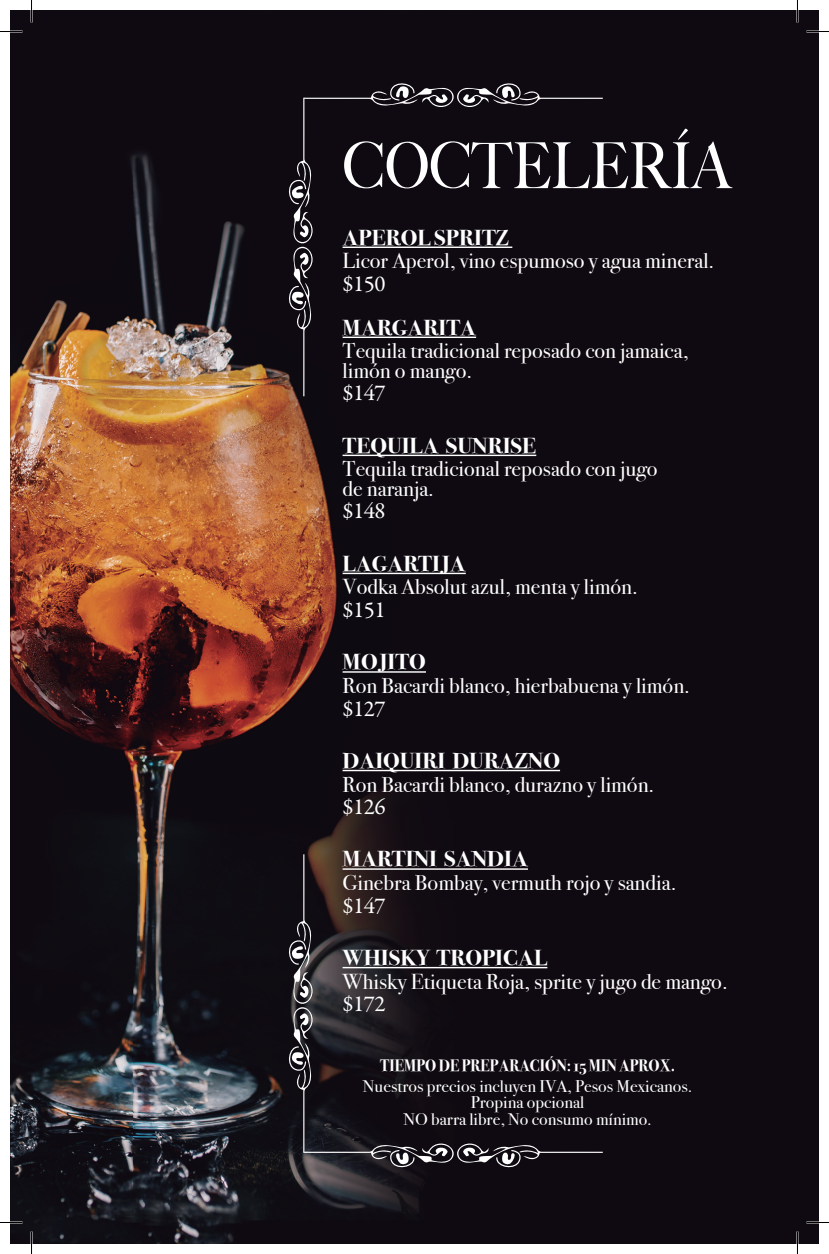
<style>
.page{position:relative;width:829px;height:1254px;background:#fff}
.page>*{position:absolute;margin:0;border:0;box-sizing:border-box;transform-origin:0 0}
.t1{font:500 63.6px "Big Caslon";color:#fff;scale:.86 1}
.t2{font:22.95px "Garamond Premr Pro";letter-spacing:-.025em;color:#fff}
.t3{font:21.6px/19.5px "Bodoni Svty Two OSITCTT";color:#fff}
.t4{font:700 21.6px "Bodoni Svty Two OSITCTT";color:#fff;scale:1.09 1}
.t5{font:16.8px/16.5px "Bodoni Svty Two OSITCTT";color:#fff;text-align:center;scale:1.06 1}
.t6{font:700 16.5px "Bodoni Svty Two OSITCTT";color:#fff;scale:.95 1}
</style>
<div class="page">
<img style="left:10px;top:10px;width:808px;height:1233px">
<img style="left:134px;top:10px;width:356px;height:1233px">
<div style="left:490px;top:10px;width:296px;height:858px;background:#0f0a11"></div>
<div style="left:490px;top:868px;width:296px;height:375px;background:#0f0a11"></div>
<div style="left:786px;top:10px;width:11px;height:1233px;background:#0f0a11"></div>
<svg style="left:284px;top:854px;width:318px;height:316px;background:#1b161c"></svg>
<div style="left:284px;top:80px;width:318px;height:316px;background:#0f0a12"></div>
<hr style="left:342px;top:246px;width:170px;height:2px;background:#fff">
<hr style="left:342px;top:336px;width:134px;height:2px;background:#fff">
<hr style="left:342px;top:454px;width:194px;height:2px;background:#fff">
<hr style="left:342px;top:573px;width:123px;height:1px;background:#fff">
<hr style="left:342px;top:671px;width:84px;height:1px;background:#fff">
<hr style="left:342px;top:770px;width:218px;height:1px;background:#fff">
<hr style="left:342px;top:868px;width:186px;height:1px;background:#fff">
<hr style="left:342px;top:967px;width:205px;height:1px;background:#fff">
<hr style="left:0;top:1221px;width:22px;height:2px;background:#fff">
<hr style="left:806px;top:1221px;width:22px;height:2px;background:#fff">
<hr style="left:796px;top:0;width:2px;height:23px;background:#fff">
<hr style="left:796px;top:1231px;width:2px;height:23px;background:#fff">
<svg style="left:0;top:31px;width:22px;height:1px"></svg>
<svg style="left:806px;top:31px;width:22px;height:1px"></svg>
<svg style="left:0;top:1222px;width:22px;height:1px"></svg>
<svg style="left:806px;top:1222px;width:22px;height:1px"></svg>
<svg style="left:31px;top:0;width:1px;height:23px"></svg>
<svg style="left:31px;top:1231px;width:1px;height:23px"></svg>
<svg style="left:797px;top:0;width:1px;height:23px"></svg>
<svg style="left:797px;top:1231px;width:1px;height:23px"></svg>
<h1 class="t1" style="left:342px;top:113px;width:452px">COCTELERÍA</h1>
<p class="t4" style="left:342px;top:224px;width:154px">APEROL SPRITZ</p>
<p class="t3" style="left:342px;top:251px;width:373px">Licor Aperol, vino espumoso y agua mineral.</p>
<p class="t2" style="left:342px;top:270px;width:44px">$150</p>
<p class="t4" style="left:342px;top:315px;width:124px">MARGARITA</p>
<p class="t3" style="left:342px;top:341px;width:347px">Tequila tradicional reposado con jamaica, limón o mango.</p>
<p class="t2" style="left:342px;top:379px;width:44px">$147</p>
<p class="t4" style="left:342px;top:433px;width:179px">TEQUILA SUNRISE</p>
<p class="t3" style="left:342px;top:459px;width:316px">Tequila tradicional reposado con jugo de naranja.</p>
<p class="t2" style="left:342px;top:497px;width:44px">$148</p>
<p class="t4" style="left:342px;top:551px;width:114px">LAGARTIJA</p>
<p class="t3" style="left:342px;top:577px;width:296px">Vodka Absolut azul, menta y limón.</p>
<p class="t2" style="left:342px;top:596px;width:44px">$151</p>
<p class="t4" style="left:342px;top:649px;width:78px">MOJITO</p>
<p class="t3" style="left:342px;top:676px;width:349px">Ron Bacardi blanco, hierbabuena y limón.</p>
<p class="t2" style="left:342px;top:694px;width:44px">$127</p>
<p class="t4" style="left:342px;top:748px;width:201px">DAIQUIRI DURAZNO</p>
<p class="t3" style="left:342px;top:774px;width:313px">Ron Bacardi blanco, durazno y limón.</p>
<p class="t2" style="left:342px;top:793px;width:44px">$126</p>
<p class="t4" style="left:342px;top:846px;width:171px">MARTINI SANDIA</p>
<p class="t3" style="left:342px;top:873px;width:335px">Ginebra Bombay, vermuth rojo y sandia.</p>
<p class="t2" style="left:342px;top:891px;width:44px">$147</p>
<p class="t4" style="left:342px;top:945px;width:189px">WHISKY TROPICAL</p>
<p class="t3" style="left:342px;top:971px;width:386px">Whisky Etiqueta Roja, sprite y jugo de mango.</p>
<p class="t2" style="left:342px;top:990px;width:44px">$172</p>
<p class="t6" style="left:380px;top:1055px;width:312px">TIEMPO DE PREPARACIÓN: 15 MIN APROX.</p>
<p class="t5" style="left:363px;top:1077px;width:312px">Nuestros precios incluyen IVA, Pesos Mexicanos.<br>Propina opcional<br>NO barra libre, No consumo mínimo.</p>
</div>
